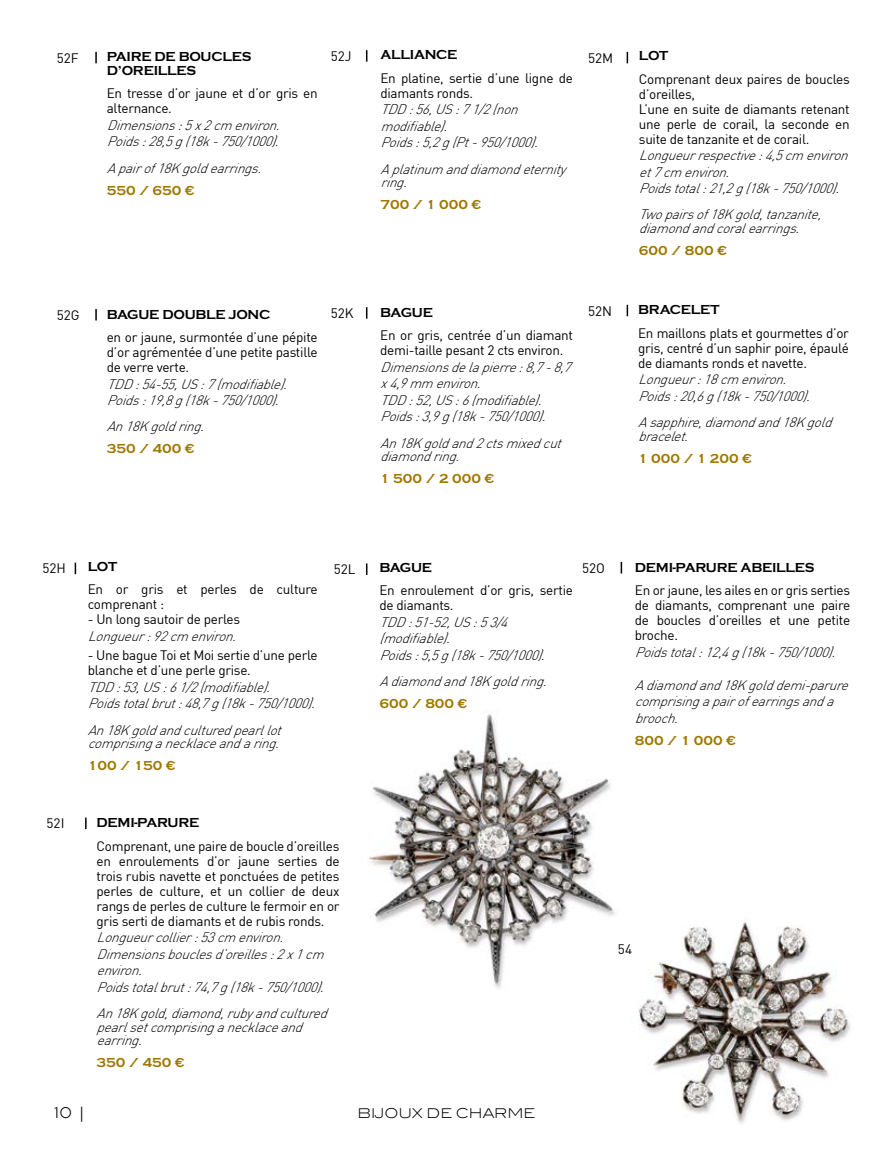
<style>
.page{position:relative;width:893px;height:1149px;background:#fff}
.page>*{position:absolute;margin:0;border:0;box-sizing:border-box;transform-origin:0 0}
.t1{font:300 15px "Blair ITC";color:#000}
.t2{font:italic 300 13.5px/16.5px "DIN";color:#000}
.t3{font:13.5px/15px "DIN";letter-spacing:-.02em;color:#000}
.t4{font:700 13.5px/13.5px "Copperplate";letter-spacing:-.02em;color:#000}
.t5{font:700 13.5px "Copperplate";color:#9f7800}
.t6{font:300 13.5px "Blair ITC";color:#000}
.s1{font-family:"Minion Pro";font-weight:400}
</style>
<div class="page">
<img style="left:369px;top:714px;width:482px;height:411px">
<svg style="left:75px;top:562px;width:1px;height:12px"></svg>
<svg style="left:366px;top:50px;width:1px;height:12px"></svg>
<svg style="left:95px;top:52px;width:2px;height:11px"></svg>
<svg style="left:85px;top:817px;width:2px;height:11px"></svg>
<svg style="left:95px;top:309px;width:2px;height:11px"></svg>
<p class="t3" style="left:57px;top:50px;width:23px">52F</p>
<p class="t3" style="left:57px;top:307px;width:24px">52G</p>
<p class="t4" style="left:107px;top:50px;width:146px">PAIRE DE BOUCLES<br>D’OREILLES</p>
<p class="t3" style="left:107px;top:86px;width:212px">En tresse d’or jaune et d’or gris en alternance.</p>
<p class="t2" style="left:107px;top:117px;width:180px">Dimensions:5x2cm environ.<br>Poids:28,5g(18k-750/1000).</p>
<p class="t2" style="left:107px;top:159px;width:162px">Apairof18Kgoldearrings.</p>
<p class="t5" style="left:107px;top:183px;width:89px">550 / 650 €</p>
<p class="t3" style="left:331px;top:48px;width:22px">52J</p>
<p class="t4" style="left:107px;top:307px;width:165px">BAGUE DOUBLE JONC</p>
<p class="t3" style="left:107px;top:329px;width:212px;text-align:justify">en or jaune, surmontée d’une pépite d’or agrémentée d’une petite pastille de verre verte.</p>
<p class="t2" style="left:107px;top:375px;width:187px">TDD:54-55,US:7(modifiable).<br>Poids:19,8g(18k-750/1000).</p>
<p class="t2" style="left:107px;top:418px;width:105px">An18Kgoldring.</p>
<p class="t5" style="left:107px;top:441px;width:89px">350 / 400 €</p>
<p class="t3" style="left:331px;top:305px;width:24px">52K</p>
<p class="t4" style="left:380px;top:48px;width:79px">ALLIANCE</p>
<p class="t3" style="left:380px;top:70px;width:194px">En platine, sertie d’une ligne de diamants ronds.</p>
<p class="t2" style="left:380px;top:101px;width:165px">TDD:56,US:71/2(non modifiable).<br>Poids:5,2g(Pt-950/1000).</p>
<p class="t2" style="left:380px;top:162px;width:192px;line-height:13.5px">Aplatinum anddiamondeternity ring.</p>
<p class="t5" style="left:380px;top:197px;width:102px">700 / 1 000 €</p>
<p class="t3" style="left:588px;top:50px;width:27px">52M</p>
<p class="t4" style="left:380px;top:306px;width:54px">BAGUE</p>
<p class="t3" style="left:380px;top:327px;width:194px">En or gris, centrée d’un diamant demi-taille pesant 2 cts environ.</p>
<p class="t2" style="left:380px;top:358px;width:198px">Dimensionsdelapierre:8,7-8,7 x4,9mm environ.<br>TDD:52,US:6(modifiable).<br>Poids:3,9g(18k-750/1000).</p>
<p class="t2" style="left:380px;top:436px;width:188px;line-height:13.5px">An18Kgoldand2ctsmixedcut diamondring.</p>
<p class="t5" style="left:380px;top:471px;width:115px">1 500 / 2 000 €</p>
<p class="t3" style="left:588px;top:303px;width:25px">52N</p>
<p class="t4" style="left:639px;top:49px;width:31px">LOT</p>
<p class="t3" style="left:639px;top:71px;width:212px">Comprenant deux paires de boucles d’oreilles,<br>L’une en suite de diamants retenant une perle de corail, la seconde en suite de tanzanite et de corail.</p>
<p class="t2" style="left:639px;top:147px;width:216px">Longueurrespective:4,5cm environ et7cm environ.<br>Poidstotal:21,2g(18k-750/1000).</p>
<p class="t2" style="left:639px;top:208px;width:189px;line-height:13.5px">Twopairsof18Kgold,tanzanite, diamondandcoralearrings.</p>
<p class="t5" style="left:639px;top:243px;width:89px">600 / 800 €</p>
<p class="t4" style="left:638px;top:303px;width:83px">BRACELET</p>
<p class="t3" style="left:638px;top:325px;width:212px;text-align:justify">En maillons plats et gourmettes d’or gris, centré d’un saphir poire, épaulé de diamants ronds et navette.</p>
<p class="t2" style="left:638px;top:371px;width:179px">Longueur:18cm environ.<br>Poids:20,6g(18k-750/1000).</p>
<p class="t2" style="left:638px;top:415px;width:201px;line-height:13.5px">Asapphire,diamondand18Kgold bracelet.</p>
<p class="t5" style="left:638px;top:450px;width:115px">1 000 / 1 200 €</p>
<p class="t3" style="left:43px;top:560px;width:25px">52H</p>
<p class="t4" style="left:88px;top:559px;width:31px">LOT</p>
<p class="t3" style="left:88px;top:581px;width:231px">En or gris et perles de culture comprenant :</p>
<p class="t3" style="left:88px;top:611px;width:154px">- Un long sautoir de perles</p>
<p class="t2" style="left:88px;top:627px;width:155px">Longueur:92cm environ.</p>
<p class="t3" style="left:88px;top:647px;width:231px">- Une bague Toi et Moi sertie d’une perle blanche et d’une perle grise.</p>
<p class="t2" style="left:88px;top:678px;width:234px">TDD:53,US:61/2(modifiable).<br>Poidstotalbrut:48,7g(18k-750/1000).</p>
<p class="t2" style="left:88px;top:722px;width:200px;line-height:13.5px">An18Kgoldandculturedpearllot comprisinganecklaceandaring.</p>
<p class="t5" style="left:88px;top:757px;width:89px">100 / 150 €</p>
<p class="t3" style="left:334px;top:561px;width:23px">52L</p>
<p class="t4" style="left:379px;top:560px;width:54px">BAGUE</p>
<p class="t3" style="left:379px;top:582px;width:195px">En enroulement d’or gris, sertie de diamants.</p>
<p class="t2" style="left:379px;top:613px;width:172px">TDD:51-52,US:53/4 (modifiable).<br>Poids:5,5g(18k-750/1000).</p>
<p class="t2" style="left:379px;top:672px;width:174px">Adiamondand18Kgoldring.</p>
<p class="t5" style="left:379px;top:695px;width:89px">600 / 800 €</p>
<p class="t3" style="left:582px;top:560px;width:24px">52O</p>
<p class="t4" style="left:635px;top:560px;width:181px">DEMI-PARURE ABEILLES</p>
<p class="t3" style="left:635px;top:582px;width:217px;text-align:justify">En or jaune, les ailes en or gris serties de diamants, comprenant une paire de boucles d’oreilles et une petite broche.</p>
<p class="t2" style="left:635px;top:643px;width:208px">Poidstotal:12,4g(18k-750/1000).</p>
<p class="t2" style="left:635px;top:676px;width:220px">Adiamondand18Kgolddemi-parure comprisingapairofearringsanda brooch.</p>
<p class="t5" style="left:635px;top:732px;width:102px">800 / 1 000 €</p>
<p class="t3" style="left:47px;top:815px;width:19px">52I</p>
<p class="t4" style="left:97px;top:815px;width:104px">DEMI-PARURE</p>
<p class="t3" style="left:97px;top:837px;width:244px;text-align:justify">Comprenant, une paire de boucle d’oreilles en enroulements d’or jaune serties de trois rubis navette et ponctuées de petites perles de culture, et un collier de deux rangs de perles de culture le fermoir en or gris serti de diamants et de rubis ronds.</p>
<p class="t2" style="left:97px;top:928px;width:234px">Longueurcollier:53cm environ.<br>Dimensionsbouclesd’oreilles:2x1cm environ.<br>Poidstotalbrut:74,7g(18k-750/1000).</p>
<p class="t2" style="left:97px;top:1006px;width:238px;line-height:13.5px">An18Kgold,diamond,rubyandcultured pearlsetcomprisinganecklaceand earring.</p>
<p class="t5" style="left:97px;top:1054px;width:89px">350 / 450 €</p>
<p class="t1" style="left:54px;top:1103px;width:31px">10 <span class="s1">|</span></p>
<p class="t6" style="left:358px;top:1105px;width:179px">BIJOUX DE CHARME</p>
<p class="t3" style="left:618px;top:941px;width:16px">54</p>
</div>
